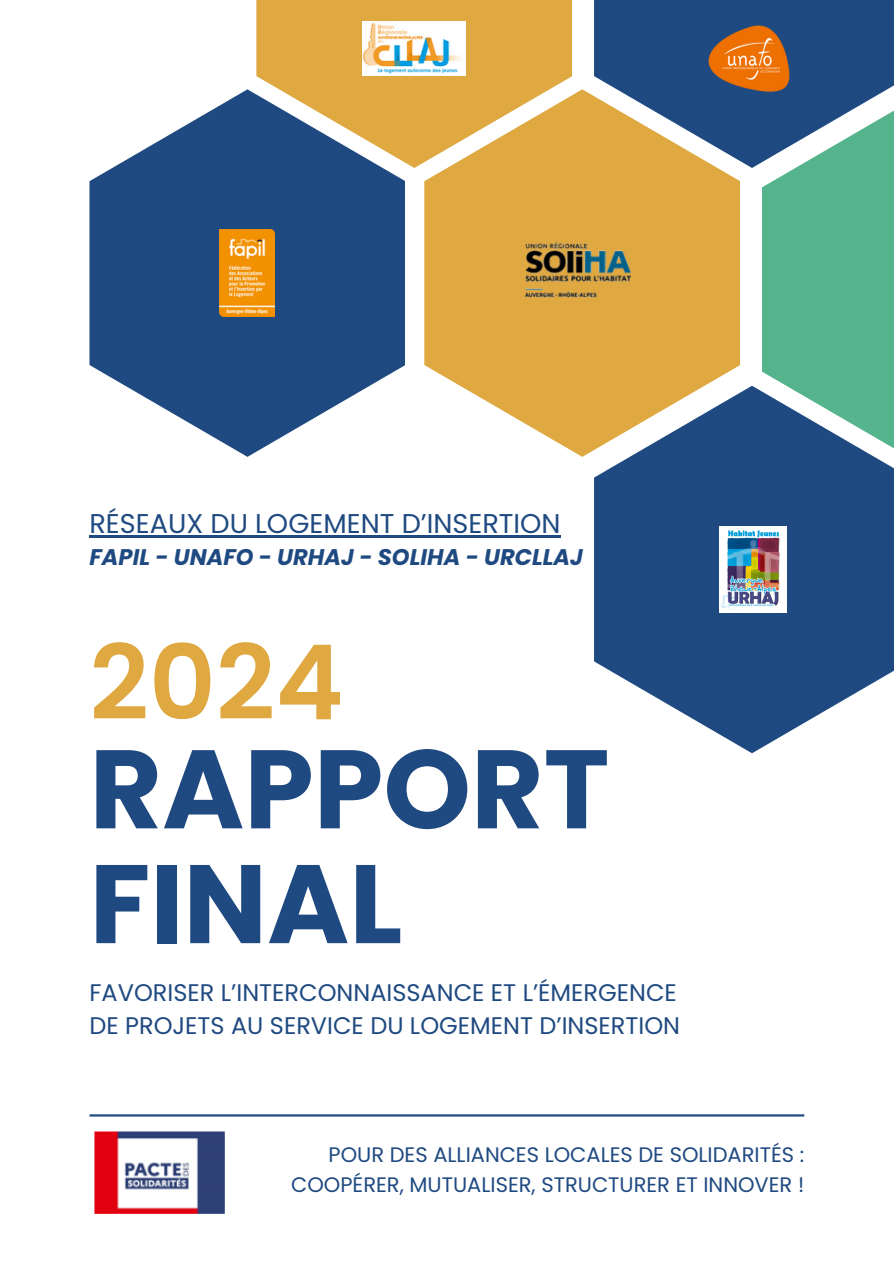
<style>
.page{position:relative;width:894px;height:1264px;background:#fff}
.page>*{position:absolute;margin:0;border:0;box-sizing:border-box;transform-origin:0 0}
.t1{font:700 111.3px/114.8px "Poppins";color:#1f4a81}
.t2{font:600 103.5px "Poppins";color:#dfa841}
.t3{font:27.15px "Poppins";color:#1f4a81}
.t4{font:24px/32.7px "Poppins";color:#1f4a81}
.t5{font:italic 700 22.65px "Poppins";color:#1f4a81}
.t6{font:21px/29.2px "Poppins";color:#1f4a81;text-align:right}
</style>
<div class="page">
<div style="left:761px;top:96px;width:132px;height:367px;background:#56b48c"></div>
<svg style="left:594px;top:386px;width:299px;height:367px;fill:#1f4a81"></svg>
<div style="left:256px;top:0;width:316px;height:168px;background:#dfa841"></div>
<svg style="left:594px;top:0;width:299px;height:168px;background:#39648e"></svg>
<hr style="left:89px;top:1114px;width:715px;height:2px;background:#1f4a81">
<img style="left:94px;top:1131px;width:131px;height:83px">
<svg style="left:424px;top:89px;width:316px;height:368px;fill:#dfa841"></svg>
<img style="left:718px;top:526px;width:68px;height:86px">
<svg style="left:89px;top:89px;width:316px;height:368px;fill:#1f4a81"></svg>
<img style="left:525px;top:242px;width:105px;height:57px">
<img style="left:363px;top:22px;width:102px;height:54px">
<img style="left:220px;top:229px;width:55px;height:87px">
<img style="left:705px;top:22px;width:87px;height:74px">
<hr style="left:89px;top:535px;width:471px;height:2px;background:#1f4a81">
<p class="t3" style="left:89px;top:504px;width:472px">RÉSEAUX DU LOGEMENT D’INSERTION</p>
<p class="t5" style="left:89px;top:541px;width:495px">FAPIL - UNAFO - URHAJ - SOLIHA - URCLLAJ</p>
<p class="t2" style="left:89px;top:610px;width:255px">2024</p>
<p class="t1" style="left:89px;top:732px;width:521px">RAPPORT<br>FINAL</p>
<p class="t4" style="left:89px;top:976px;width:592px">FAVORISER L’INTERCONNAISSANCE ET L’ÉMERGENCE<br>DE PROJETS AU SERVICE DU LOGEMENT D’INSERTION</p>
<p class="t6" style="left:291px;top:1140px;width:514px">POUR DES ALLIANCES LOCALES DE SOLIDARITÉS :<br>COOPÉRER, MUTUALISER, STRUCTURER ET INNOVER !</p>
</div>
